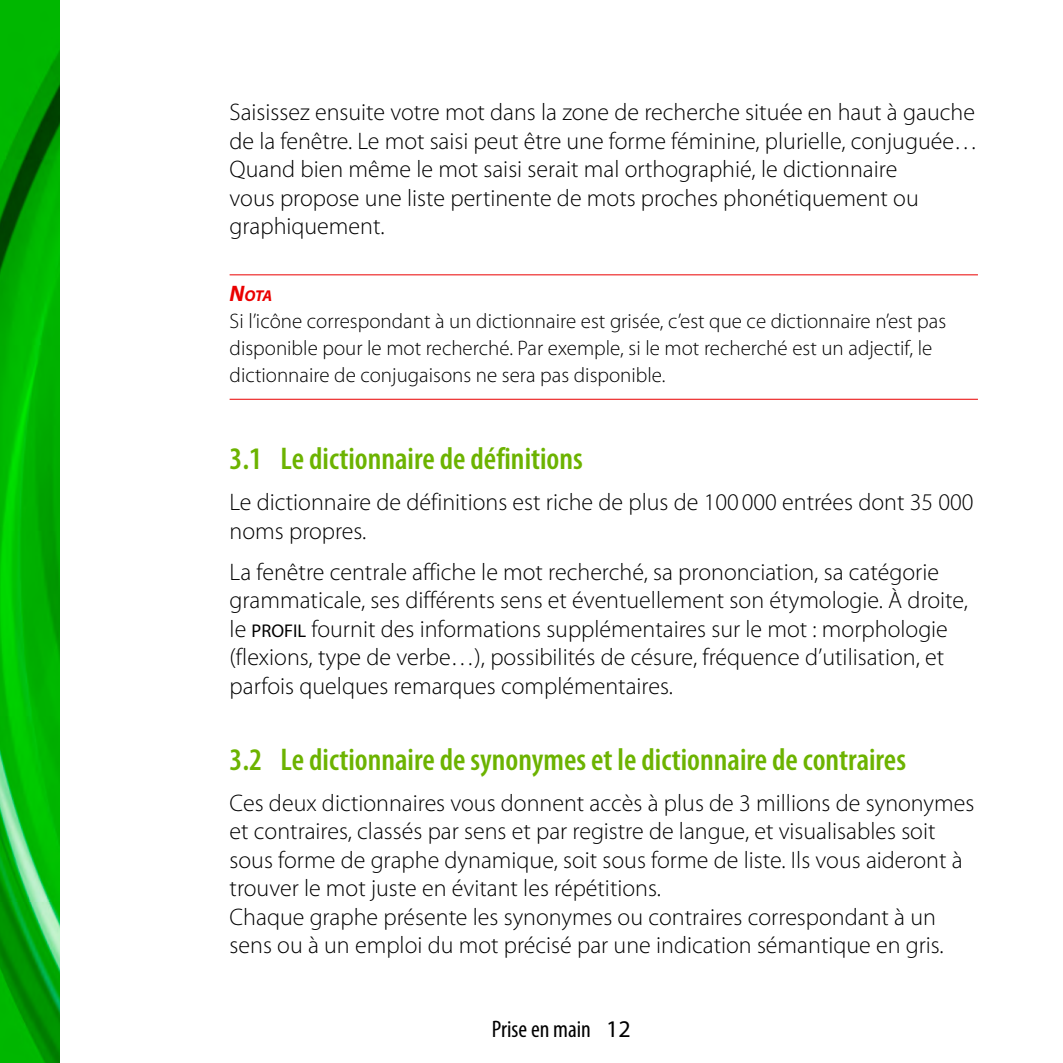
<style>
.page{position:relative;width:1063px;height:1063px;background:#fff}
.page>*{position:absolute;margin:0;border:0;box-sizing:border-box;transform-origin:0 0}
.t1{font:600 condensed 31.5px "Myriad Pro";color:#6cb300}
.t2{font:300 24px/28.5px "Myriad Pro";color:#000}
.t3{font:condensed 24px "Myriad Pro";color:#000}
.t4{font:300 21px/27px "Myriad Pro";color:#000}
.t5{font:italic 700 15.6px "Myriad Pro";color:#ea0000}
.s1{font-size:22.5px}
.s2{font-weight:400;font-size:18.6px}
.s3{font-stretch:normal}
</style>
<div class="page">
<img style="left:0;top:0;width:60px;height:1063px">
<hr style="left:230px;top:274px;width:748px;height:1px;background:#ea0000">
<hr style="left:230px;top:399px;width:748px;height:1px;background:#ea0000">
<p class="t2" style="left:230px;top:98px;width:750px">Saisissez ensuite votre mot dans la zone de recherche située en haut à gauche de la fenêtre. Le mot saisi peut être une forme féminine, plurielle, conjuguée… Quand bien même le mot saisi serait mal orthographié, le dictionnaire<br>vous propose une liste pertinente de mots proches phonétiquement ou graphiquement.</p>
<p class="t5" style="left:230px;top:285px;width:44px"><span class="s1">N</span>ota</p>
<p class="t4" style="left:230px;top:307px;width:718px">Si l’icône correspondant à un dictionnaire est grisée, c’est que ce dictionnaire n’est pas disponible pour le mot recherché. Par exemple, si le mot recherché est un adjectif, le dictionnaire de conjugaisons ne sera pas disponible.</p>
<h1 class="t1" style="left:230px;top:439px;width:355px">3.1 Le dictionnaire de définitions</h1>
<p class="t2" style="left:230px;top:488px;width:746px">Le dictionnaire de définitions est riche de plus de 100 000 entrées dont 35 000 noms propres.</p>
<p class="t2" style="left:230px;top:557px;width:740px">La fenêtre centrale affiche le mot recherché, sa prononciation, sa catégorie grammaticale, ses différents sens et éventuellement son étymologie. À droite, le <span class="s2">profil</span> fournit des informations supplémentaires sur le mot : morphologie (flexions, type de verbe…), possibilités de césure, fréquence d’utilisation, et parfois quelques remarques complémentaires.</p>
<h1 class="t1" style="left:230px;top:740px;width:678px">3.2 Le dictionnaire de synonymes et le dictionnaire de contraires</h1>
<p class="t2" style="left:230px;top:788px;width:746px">Ces deux dictionnaires vous donnent accès à plus de 3 millions de synonymes et contraires, classés par sens et par registre de langue, et visualisables soit sous forme de graphe dynamique, soit sous forme de liste. Ils vous aideront à trouver le mot juste en évitant les répétitions.<br>Chaque graphe présente les synonymes ou contraires correspondant à un sens ou à un emploi du mot précisé par une indication sémantique en gris.</p>
<p class="t3" style="left:492px;top:1015px;width:140px">Prise en main <span class="s3">12</span></p>
</div>
